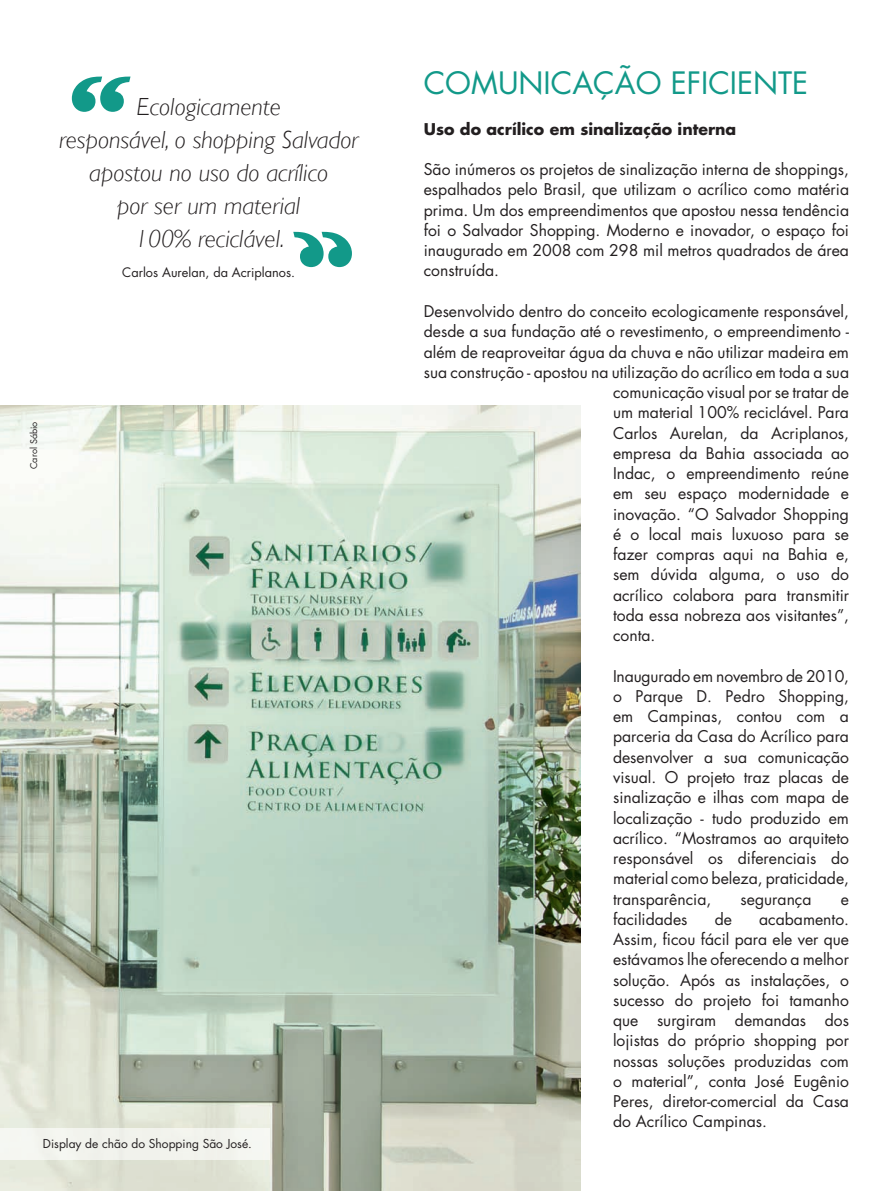
<style>
.page{position:relative;width:893px;height:1191px;background:#fff}
.page>*{position:absolute;margin:0;border:0;box-sizing:border-box;transform-origin:0 0}
.t1{font:italic 700 102.75px "Gill Sans";color:#129989}
.t2{font:30px "Futura";color:#129989}
.t3{font:italic 300 24.75px/33px "Gill Sans";color:#231f20;text-align:center}
.t4{font:15.75px/20.2px "Futura";color:#231f20;text-align:justify}
.t5{font:700 15.75px "Futura";color:#231f20}
.t6{font:12.75px "Futura";color:#231f20}
.t7{font:12px "Futura";color:#231f20}
.t8{font:9px "Futura";color:#231f20}
</style>
<div class="page">
<img style="left:0;top:405px;width:580px;height:786px">
<div style="left:0;top:1128px;width:270px;height:32px;background:#f2f3ed"></div>
<p class="t8" style="left:28px;top:469px;width:49px;rotate:-90deg">Carol Sábio</p>
<p class="t1" style="left:68px;top:52px;width:60px">“</p>
<p class="t2" style="left:424px;top:64px;width:386px">COMUNICAÇÃO EFICIENTE</p>
<p class="t5" style="left:424px;top:118px;width:314px">Uso do acrílico em sinalização interna</p>
<p class="t4" style="left:424px;top:159px;width:427px">São inúmeros os projetos de sinalização interna de shoppings, espalhados pelo Brasil, que utilizam o acrílico como matéria prima. Um dos empreendimentos que apostou nessa tendência foi o Salvador Shopping. Moderno e inovador, o espaço foi inaugurado em 2008 com 298 mil metros quadrados de área construída.</p>
<p class="t4" style="left:424px;top:301px;width:427px">Desenvolvido dentro do conceito ecologicamente responsável,</p>
<p class="t4" style="left:424px;top:321px;width:427px">desde a sua fundação até o revestimento, o empreendimento -</p>
<p class="t4" style="left:424px;top:342px;width:427px">além de reaproveitar água da chuva e não utilizar madeira em</p>
<p class="t4" style="left:424px;top:362px;width:427px">sua construção - apostou na utilização do acrílico em toda a sua</p>
<p class="t4" style="left:613px;top:382px;width:237px">comunicação visual por se tratar de</p>
<p class="t4" style="left:613px;top:402px;width:237px">um material 100% reciclável. Para</p>
<p class="t4" style="left:613px;top:423px;width:237px">Carlos Aurelan, da Acriplanos,</p>
<p class="t4" style="left:613px;top:443px;width:237px">empresa da Bahia associada ao</p>
<p class="t4" style="left:613px;top:463px;width:237px">Indac, o empreendimento reúne</p>
<p class="t4" style="left:613px;top:483px;width:237px">em seu espaço modernidade e</p>
<p class="t4" style="left:613px;top:504px;width:237px">inovação. “O Salvador Shopping</p>
<p class="t4" style="left:613px;top:524px;width:237px">é o local mais luxuoso para se</p>
<p class="t4" style="left:613px;top:544px;width:238px">fazer compras aqui na Bahia e,</p>
<p class="t4" style="left:613px;top:564px;width:237px">sem dúvida alguma, o uso do</p>
<p class="t4" style="left:613px;top:585px;width:237px">acrílico colabora para transmitir</p>
<p class="t4" style="left:613px;top:605px;width:237px">toda essa nobreza aos visitantes”,</p>
<p class="t4" style="left:613px;top:625px;width:44px">conta.</p>
<p class="t4" style="left:613px;top:666px;width:237px">Inaugurado em novembro de 2010, o Parque D. Pedro Shopping, em Campinas, contou com a parceria da Casa do Acrílico para desenvolver a sua comunicação visual. O projeto traz placas de sinalização e ilhas com mapa de localização - tudo produzido em acrílico. “Mostramos ao arquiteto responsável os diferenciais do material como beleza, praticidade, transparência,</p>
<p class="t3" style="left:137px;top:90px;width:146px">Ecologicamente</p>
<p class="t3" style="left:59px;top:123px;width:301px">responsável, o shopping Salvador apostou no uso do acrílico</p>
<p class="t3" style="left:117px;top:189px;width:185px">por ser um material</p>
<p class="t3" style="left:135px;top:222px;width:150px">100% reciclável.</p>
<p class="t6" style="left:122px;top:264px;width:174px">Carlos Aurelan, da Acriplanos.</p>
<p class="t4" style="left:741px;top:888px;width:72px">segurança</p>
<p class="t4" style="left:841px;top:888px;width:10px">e</p>
<p class="t4" style="left:613px;top:909px;width:76px">facilidades</p>
<p class="t4" style="left:715px;top:909px;width:19px">de</p>
<p class="t4" style="left:613px;top:909px;width:238px;text-indent:146px">acabamento.<br>Assim, ficou fácil para ele ver que estávamos lhe oferecendo a melhor solução. Após as instalações, o sucesso do projeto foi tamanho que surgiram demandas dos lojistas do próprio shopping por nossas soluções produzidas com o material”, conta José Eugênio Peres, diretor-comercial da Casa do Acrílico Campinas.</p>
<p class="t7" style="left:43px;top:1136px;width:211px">Display de chão do Shopping São José.</p>
</div>
